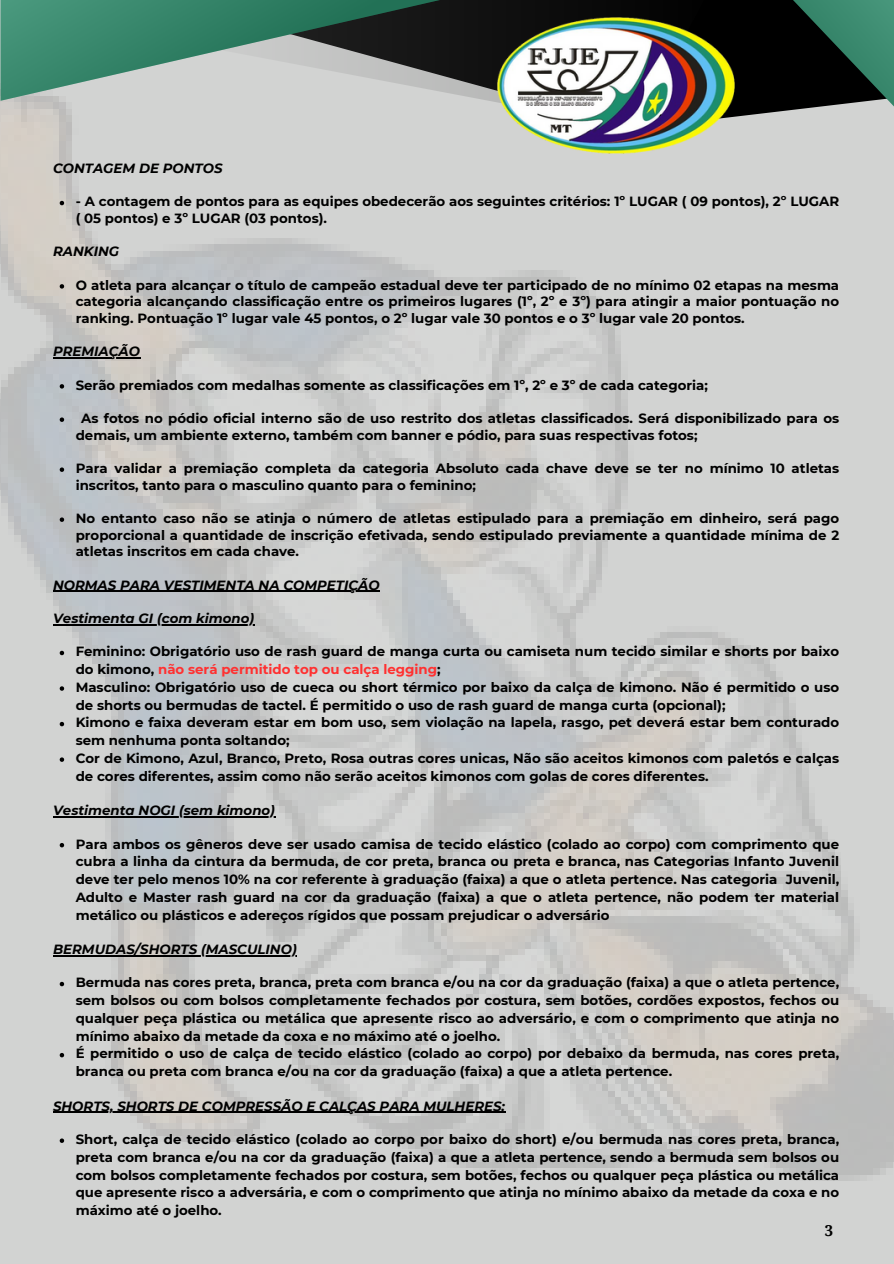
<style>
.page{position:relative;width:894px;height:1264px;background:#fff}
.page>*{position:absolute;margin:0;border:0;box-sizing:border-box;transform-origin:0 0}
.t1{font:700 15px "Droid Serif";color:#000}
.t2{font:700 13.35px/17.7px "Montserrat";color:#000}
.t3{font:italic 700 13.35px "Montserrat";color:#000}
.s1{color:#ff3131}
</style>
<div class="page">
<img style="left:0;top:0;width:893px;height:1263px">
<svg style="left:1px;top:0;width:727px;height:128px;background:#bbbbba"></svg>
<svg style="left:1px;top:0;width:635px;height:101px;background:#5f8175"></svg>
<svg style="left:750px;top:0;width:143px;height:138px;background:#3f554d"></svg>
<svg style="left:60px;top:201px;width:4px;height:4px"></svg>
<svg style="left:60px;top:284px;width:4px;height:4px"></svg>
<hr style="left:53px;top:357px;width:87px;height:1px;background:#000">
<svg style="left:60px;top:384px;width:4px;height:4px"></svg>
<svg style="left:60px;top:417px;width:4px;height:5px"></svg>
<svg style="left:60px;top:467px;width:4px;height:5px"></svg>
<svg style="left:60px;top:517px;width:4px;height:5px"></svg>
<hr style="left:53px;top:590px;width:326px;height:2px;background:#000">
<hr style="left:53px;top:624px;width:201px;height:1px;background:#000">
<svg style="left:60px;top:650px;width:4px;height:5px"></svg>
<svg style="left:60px;top:686px;width:4px;height:4px"></svg>
<svg style="left:60px;top:722px;width:4px;height:4px"></svg>
<svg style="left:60px;top:757px;width:4px;height:4px"></svg>
<hr style="left:53px;top:816px;width:222px;height:1px;background:#000">
<svg style="left:60px;top:843px;width:4px;height:4px"></svg>
<hr style="left:53px;top:955px;width:244px;height:1px;background:#000">
<svg style="left:60px;top:981px;width:4px;height:5px"></svg>
<svg style="left:60px;top:1052px;width:4px;height:5px"></svg>
<hr style="left:53px;top:1111px;width:452px;height:1px;background:#000">
<svg style="left:60px;top:1138px;width:4px;height:4px"></svg>
<img style="left:497px;top:17px;width:241px;height:144px">
<p class="t3" style="left:53px;top:160px;width:171px">CONTAGEM DE PONTOS</p>
<p class="t2" style="left:76px;top:193px;width:764px;line-height:16.6px">- A contagem de pontos para as equipes obedecerão aos seguintes critérios: 1º LUGAR ( 09 pontos), 2º LUGAR ( 05 pontos) e 3º LUGAR (03 pontos).</p>
<h1 class="t3" style="left:53px;top:243px;width:68px">RANKING</h1>
<p class="t2" style="left:76px;top:276px;width:764px;line-height:16.6px;text-align:justify">O atleta para alcançar o título de campeão estadual deve ter participado de no mínimo 02 etapas na mesma categoria alcançando classificação entre os primeiros lugares (1º, 2º e 3º) para atingir a maior pontuação no ranking. Pontuação 1º lugar vale 45 pontos, o 2º lugar vale 30 pontos e o 3º lugar vale 20 pontos.</p>
<h1 class="t3" style="left:53px;top:343px;width:89px">PREMIAÇÃO</h1>
<p class="t2" style="left:76px;top:376px;width:633px">Serão premiados com medalhas somente as classificações em 1º, 2º e 3º de cada categoria;</p>
<h1 class="t2" style="left:76px;top:410px;width:764px;line-height:16.6px;text-indent:5px">As fotos no pódio oficial interno são de uso restrito dos atletas classificados. Será disponibilizado para os demais, um ambiente externo, também com banner e pódio, para suas respectivas fotos;</h1>
<p class="t2" style="left:76px;top:460px;width:764px;line-height:16.6px">Para validar a premiação completa da categoria Absoluto cada chave deve se ter no mínimo 10 atletas inscritos, tanto para o masculino quanto para o feminino;</p>
<p class="t2" style="left:76px;top:510px;width:764px;line-height:16.6px;text-align:justify">No entanto caso não se atinja o número de atletas estipulado para a premiação em dinheiro, será pago proporcional a quantidade de inscrição efetivada, sendo estipulado previamente a quantidade mínima de 2 atletas inscritos em cada chave.</p>
<p class="t3" style="left:53px;top:576px;width:328px">NORMAS PARA VESTIMENTA NA COMPETIÇÃO</p>
<p class="t3" style="left:53px;top:610px;width:202px">Vestimenta GI (com kimono)</p>
<h1 class="t2" style="left:76px;top:642px;width:764px">Feminino: Obrigatório uso de rash guard de manga curta ou camiseta num tecido similar e shorts por baixo do kimono, <span class="s1">não será permitido top ou calça legging</span>;</h1>
<h2 class="t2" style="left:76px;top:678px;width:764px">Masculino: Obrigatório uso de cueca ou short térmico por baixo da calça de kimono. Não é permitido o uso de shorts ou bermudas de tactel. É permitido o uso de rash guard de manga curta (opcional);</h2>
<p class="t2" style="left:76px;top:713px;width:764px">Kimono e faixa deveram estar em bom uso, sem violação na lapela, rasgo, pet deverá estar bem conturado sem nenhuma ponta soltando;</p>
<p class="t2" style="left:76px;top:749px;width:764px">Cor de Kimono, Azul, Branco, Preto, Rosa outras cores unicas, Não são aceitos kimonos com paletós e calças de cores diferentes, assim como não serão aceitos kimonos com golas de cores diferentes.</p>
<p class="t3" style="left:53px;top:802px;width:223px">Vestimenta NOGI (sem kimono)</p>
<p class="t2" style="left:76px;top:834px;width:764px;text-align:justify">Para ambos os gêneros deve ser usado camisa de tecido elástico (colado ao corpo) com comprimento que cubra a linha da cintura da bermuda, de cor preta, branca ou preta e branca, nas Categorias Infanto Juvenil deve ter pelo menos 10% na cor referente à graduação (faixa) a que o atleta pertence. Nas categoria Juvenil, Adulto e Master rash guard na cor da graduação (faixa) a que o atleta pertence, não podem ter material metálico ou plásticos e adereços rígidos que possam prejudicar o adversário</p>
<h2 class="t3" style="left:53px;top:941px;width:245px">BERMUDAS/SHORTS (MASCULINO)</h2>
<p class="t2" style="left:76px;top:973px;width:764px;text-align:justify">Bermuda nas cores preta, branca, preta com branca e/ou na cor da graduação (faixa) a que o atleta pertence, sem bolsos ou com bolsos completamente fechados por costura, sem botões, cordões expostos, fechos ou qualquer peça plástica ou metálica que apresente risco ao adversário, e com o comprimento que atinja no mínimo abaixo da metade da coxa e no máximo até o joelho.</p>
<h1 class="t2" style="left:76px;top:1044px;width:764px">É permitido o uso de calça de tecido elástico (colado ao corpo) por debaixo da bermuda, nas cores preta, branca ou preta com branca e/ou na cor da graduação (faixa) a que a atleta pertence.</h1>
<p class="t3" style="left:53px;top:1097px;width:453px">SHORTS, SHORTS DE COMPRESSÃO E CALÇAS PARA MULHERES:</p>
<p class="t2" style="left:76px;top:1130px;width:764px;text-align:justify">Short, calça de tecido elástico (colado ao corpo por baixo do short) e/ou bermuda nas cores preta, branca, preta com branca e/ou na cor da graduação (faixa) a que a atleta pertence, sendo a bermuda sem bolsos ou com bolsos completamente fechados por costura, sem botões, fechos ou qualquer peça plástica ou metálica que apresente risco a adversária, e com o comprimento que atinja no mínimo abaixo da metade da coxa e no máximo até o joelho.</p>
<h1 class="t1" style="left:824px;top:1222px;width:10px">3</h1>
</div>
